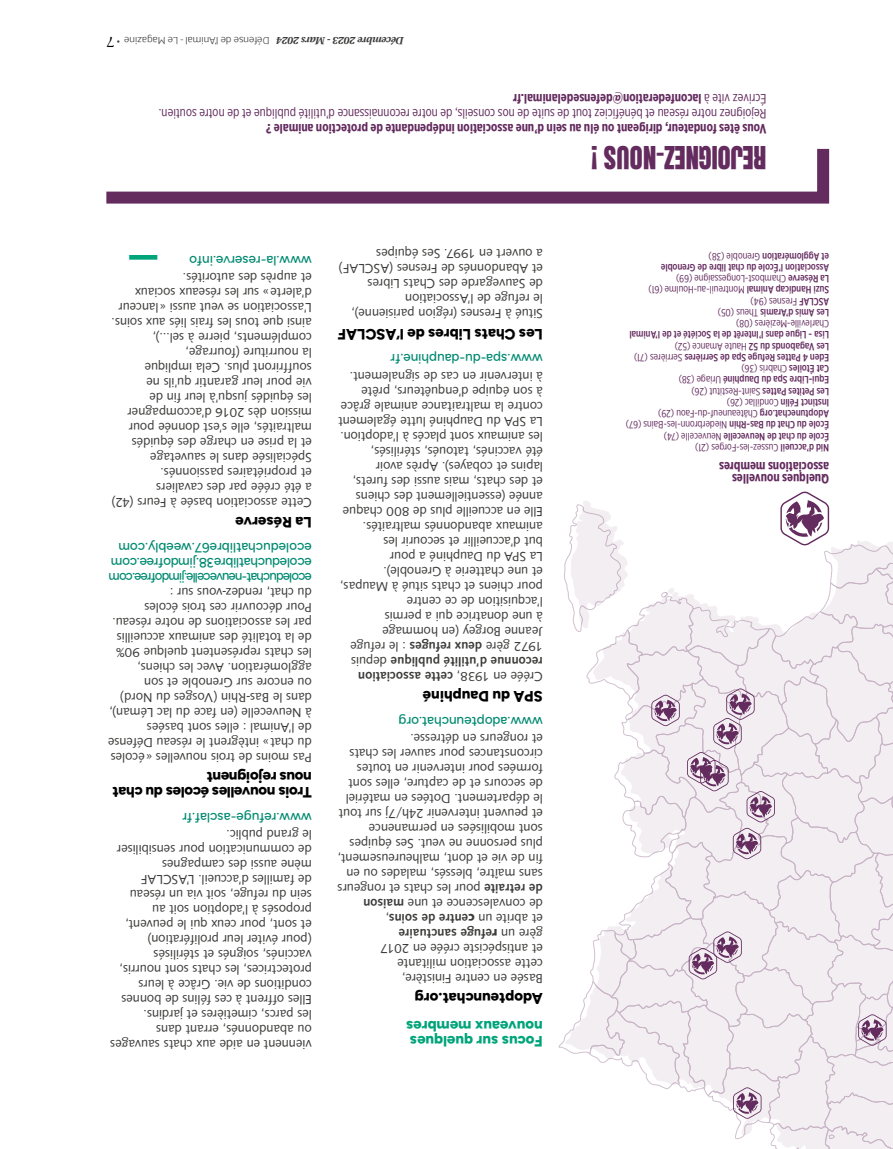
<style>
.page{position:relative;width:893px;height:1149px;background:#fff}
.page>*{position:absolute;margin:0;border:0;box-sizing:border-box;transform-origin:0 0}
.t1{font:27px "Anton";letter-spacing:-.01em;color:#632b5e}
.t2{font:800 15px "Figtree";color:#000}
.t3{font:800 15px/15px "Figtree";letter-spacing:-.02em;color:#000}
.t4{font:800 15px/15px "Figtree";color:#00a47a}
.t5{font:15px "Heuristica";color:#000}
.t6{font:13.5px/15px "Syntax D";letter-spacing:.01em;color:#3c3c3b}
.t7{font:13.5px/15px "Gotham X Narrow";color:#632b5e}
.t8{font:700 13.5px/12px "Gotham X Narrow";color:#632b5e}
.t9{font:500 13.5px/15px "Figtree";letter-spacing:-.02em;color:#008a71}
.t10{font:500 13.5px "Figtree";color:#008a71}
.t11{font:500 10.5px/11.2px "Gotham X Narrow";color:#632b5e}
.t12{font:10.5px/11.2px "Gotham X Narrow";color:#632b5e}
.t13{font:300 10.5px "Palanquin";letter-spacing:-.02em;color:#3c3c3b}
.t14{font:italic 700 10.5px "Heuristica";letter-spacing:-.02em;color:#3c3c3b}
.t15{font:6.75px "Zapf Dingbats ITC";color:#00a47a;scale:6 1}
.s1{font-family:"Palanquin";font-weight:300;font-size:13.5px;color:#3c3c3b}
.s2{font-weight:700}
.s3{font-weight:500}
.s4{font-weight:400}
</style>
<div class="page">
<svg style="left:106px;top:148px;width:724px;height:56px"></svg>
<svg style="left:559px;top:491px;width:334px;height:657px"></svg>
<p class="t5" style="left:120px;top:54px;width:15px;rotate:-180deg">7<span class="s1">•</span></p>
<p class="t13" style="left:270px;top:47px;width:147px;rotate:-180deg">Défense de l’Animal - Le Magazine</p>
<p class="t14" style="left:405px;top:49px;width:129px;rotate:-180deg">Décembre 2023 - Mars 2024</p>
<p class="t7" style="left:767px;top:122px;width:609px;rotate:-180deg">Rejoignez notre réseau et bénéficiez tout de suite de nos conseils, de notre reconnaissance d’utilité publique et de notre soutien.<br>Écrivez vite à <span class="s2">laconfederation@defensedelanimal.fr</span></p>
<p class="t8" style="left:767px;top:135px;width:502px;rotate:-180deg">Vous êtes fondateur, dirigeant ou élu au sein d’une association indépendante de protection animale ?</p>
<p class="t15" style="left:159px;top:261px;width:7px;rotate:-180deg">■</p>
<p class="t10" style="left:312px;top:268px;width:124px;rotate:-180deg">www.la-reserve.info</p>
<p class="t6" style="left:312px;top:509px;width:202px;rotate:-180deg">Cette association basée à Feurs (42) a été créée par des cavaliers<br>et propriétaires passionnés.<br>Spécialisée dans le sauvetage<br>et la prise en charge des équidés maltraités, elle s’est donnée pour mission dès 2016 d’accompagner les équidés jusqu’à leur fin de<br>vie pour leur garantir qu’ils ne souffriront plus. Cela implique<br>la nourriture (fourrage, compléments, pierre à sel…),<br>ainsi que tous les frais liés aux soins.<br>L’association se veut aussi « lanceur d’alerte» sur les réseaux sociaux<br>et auprès des autorités.</p>
<p class="t2" style="left:312px;top:531px;width:78px;rotate:-180deg">La Réserve</p>
<p class="t9" style="left:312px;top:585px;width:205px;rotate:-180deg">ecoleduchat-neuvecelle.jimdofree.com ecoleduchatlibre38.jimdofree.com ecoleduchatlibre67.weebly.com</p>
<p class="t6" style="left:312px;top:764px;width:205px;rotate:-180deg">Pas moins de trois nouvelles «écoles du chat » intègrent le réseau Défense de l’Animal : elles sont basées<br>à Neuvecelle (en face du lac Léman), dans le Bas-Rhin (Vosges du Nord) ou encore sur Grenoble et son agglomération. Avec les chiens,<br>les chats représentent quelque 90% de la totalité des animaux accueillis par les associations de notre réseau.<br>Pour découvrir ces trois écoles<br>du chat, rendez-vous sur :</p>
<p class="t3" style="left:312px;top:800px;width:201px;rotate:-180deg">Trois nouvelles écoles du chat nous rejoignent</p>
<p class="t10" style="left:312px;top:825px;width:131px;rotate:-180deg">www.refuge-asclaf.fr</p>
<p class="t6" style="left:312px;top:1051px;width:203px;rotate:-180deg">viennent en aide aux chats sauvages ou abandonnés, errant dans<br>les parcs, cimetières et jardins.<br>Elles offrent à ces félins de bonnes conditions de vie. Grâce à leurs protectrices, les chats sont nourris, vaccinés, soignés et stérilisés<br>(pour éviter leur prolifération)<br>et sont, pour ceux qui le peuvent, proposés à l’adoption soit au<br>sein du refuge, soit via un réseau<br>de familles d’accueil. L’ASCLAF mène aussi des campagnes<br>de communication pour sensibiliser le grand public.</p>
<p class="t6" style="left:543px;top:321px;width:206px;rotate:-180deg">Situé à Fresnes (région parisienne),<br>le refuge de l’Association<br>de Sauvegarde des Chats Libres<br>et Abandonnés de Fresnes (ASCLAF) a ouvert en 1997. Ses équipes</p>
<p class="t2" style="left:543px;top:343px;width:206px;rotate:-180deg">Les Chats Libres de l’ASCLAF</p>
<p class="t10" style="left:543px;top:367px;width:154px;rotate:-180deg">www.spa-du-dauphine.fr</p>
<p class="t6" style="left:543px;top:683px;width:206px;rotate:-180deg">Créée en 1938, <span class="s3">cette association reconnue d’utilité publique</span> depuis<br>1972 gère <span class="s3">deux refuges</span> : le refuge<br>Jeanne Borgey (en hommage<br>à une donatrice qui a permis l’acquisition de ce centre<br>pour chiens et chats situé à Maupas, et une chatterie à Grenoble).<br>La SPA du Dauphiné a pour<br>but d’accueillir et secourir les animaux abandonnés maltraités.<br>Elle en accueille plus de 800 chaque année (essentiellement des chiens<br>et des chats, mais aussi des furets, lapins et cobayes). Après avoir<br>été vaccinés, tatoués, stérilisés,<br>les animaux sont placés à l’adoption.<br>La SPA du Dauphiné lutte également contre la maltraitance animale grâce à son équipe d’enquêteurs, prête<br>à intervenir en cas de signalement.</p>
<p class="t2" style="left:543px;top:705px;width:121px;rotate:-180deg">SPA du Dauphiné</p>
<p class="t10" style="left:543px;top:729px;width:146px;rotate:-180deg">www.adopteunchat.org</p>
<p class="t6" style="left:543px;top:985px;width:207px;rotate:-180deg">Basée en centre Finistère,<br>cette association militante<br>et antispéciste créée en 2017<br>gère un <span class="s2">r</span><span class="s3">efuge sanctuaire<br></span>et abrite un <span class="s2">c</span><span class="s3">entre de soins</span>,<br>de convalescence et une <span class="s3">maison<br>de retraite</span> pour les chats et rongeurs sans maître, blessés, malades ou en fin de vie et dont, malheureusement, plus personne ne veut. Ses équipes sont mobilisées en permanence<br>et peuvent intervenir 24h/7j sur tout le département. Dotées en matériel de secours et de capture, elles sont formées pour intervenir en toutes circonstances pour sauver les chats et rongeurs en détresse.</p>
<p class="t2" style="left:543px;top:1007px;width:130px;rotate:-180deg">Adopteunchat.org</p>
<p class="t4" style="left:543px;top:1048px;width:138px;rotate:-180deg">Focus sur quelques nouveaux membres</p>
<h1 class="t1" style="left:766px;top:171px;width:177px;rotate:-180deg">REJOIGNEZ-NOUS !</h1>
<p class="t12" style="left:829px;top:329px;width:182px;rotate:-180deg">Charleville-Mezières (08)<br><span class="s3">Les Amis d’Aramis</span> Theus (05)<br><span class="s3">ASCLAF</span> Fresnes (94)<br><span class="s3">Suzi Handicap Animal</span> Montreuil-au-Houlme (61)<br><span class="s3">La Réserve</span> Chambost-Longessaigne (69)<br><span class="s3">Association l’École du chat libre de Grenoble<br>et Agglomération</span> Grenoble (38)</p>
<p class="t11" style="left:829px;top:453px;width:205px;rotate:-180deg">Nid d’accueil <span class="s4">Cussez-les-Forges (21)<br></span>École du chat de Neuvecelle <span class="s4">Neuvecelle (74)<br></span>École du Chat du Bas-Rhin <span class="s4">Niederbronn-les-Bains (67)<br></span>Adoptunechat.org <span class="s4">Châteauneuf-du-Faou (29)<br></span>Instinct Félin <span class="s4">Condillac (26)<br></span>Les Petites Pattes <span class="s4">Saint-Restitut (26)<br></span>Equi-Libre Spa du Dauphiné <span class="s4">Uriage (38)<br></span>Cat Étoiles <span class="s4">Chabris (36)<br></span>Eden 4 Pattes Refuge Spa de Serrières <span class="s4">Serrières (71)<br></span>Les Vagabonds du 52 <span class="s4">Haute Amance (52)<br></span>Lisa - Ligue dans l’Interêt de la Société et de l’Animal</p>
<p class="t8" style="left:829px;top:484px;width:112px;rotate:-180deg">Quelques nouvelles associations membres</p>
</div>
